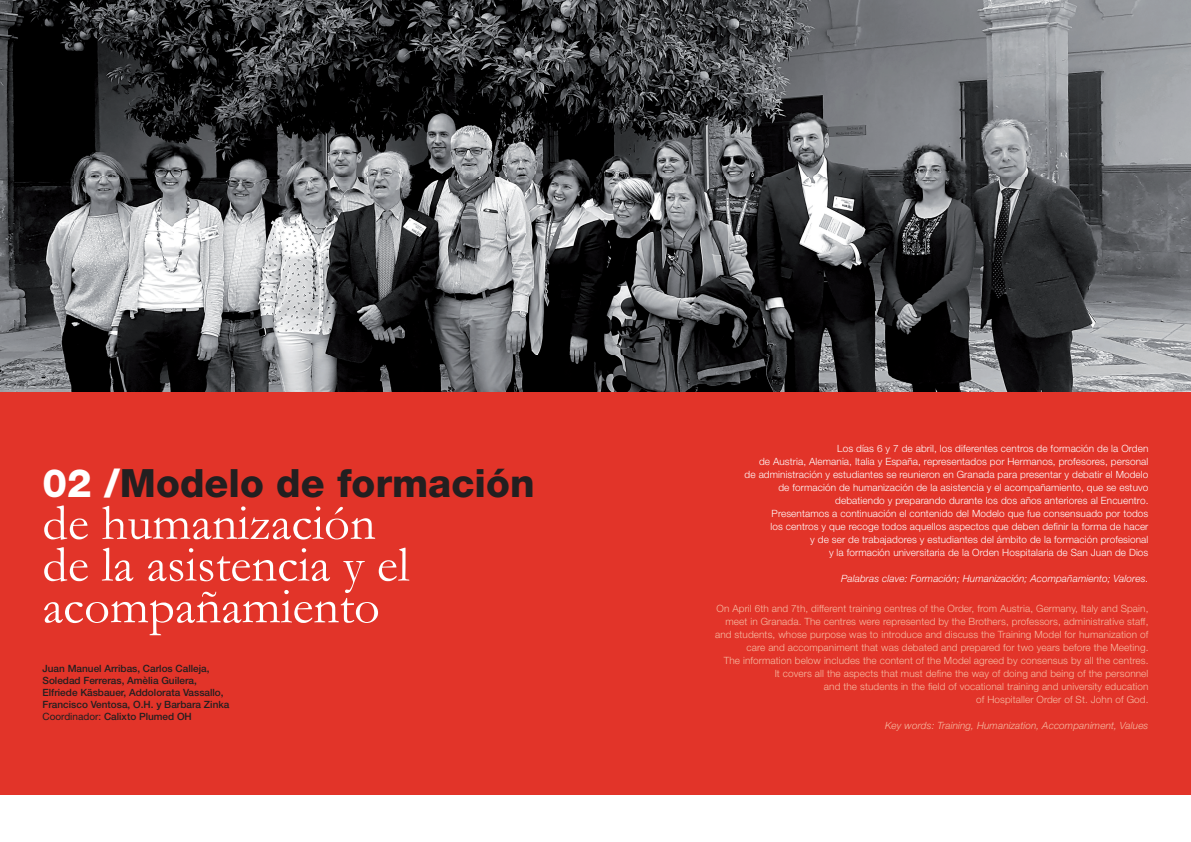
<style>
.page{position:relative;width:1191px;height:842px;background:#fff}
.page>*{position:absolute;margin:0;border:0;box-sizing:border-box;transform-origin:0 0}
.t1{font:50.6px/41.8px "Garamond";color:#fff}
.t2{font:800 39.1px "Helvetica Neue LT Std";color:#231f20}
.t3{font:300 10px/13px "Helvetica Neue LT Std";letter-spacing:.01em;color:#fff;text-align:right}
.t4{font:300 10px/13px "Helvetica Neue LT Std";letter-spacing:.01em;color:#f6bba2;text-align:right}
.t5{font:500 10px/12px "Helvetica Neue LT Std";color:#231f20}
.t6{font:italic 300 10px "Helvetica Neue LT Std";letter-spacing:.01em;color:#fff}
.t7{font:italic 300 10px "Helvetica Neue LT Std";letter-spacing:.01em;color:#f6bba2}
.s1{color:#fff}
.s2{font-weight:400}
</style>
<div class="page">
<div style="left:0;top:391px;width:1191px;height:403px;background:#e23429"></div>
<img style="left:0;top:0;width:1191px;height:391px">
<p class="t2" style="left:43px;top:460px;width:493px"><span class="s1">02 /</span>Modelo de formación</p>
<p class="t1" style="left:43px;top:501px;width:368px">de humanización de la asistencia y el acompañamiento</p>
<p class="t5" style="left:43px;top:662px;width:188px">Juan Manuel Arribas, Carlos Calleja, Soledad Ferreras, Amèlia Guilera, Elfriede Käsbauer, Addolorata Vassallo, Francisco Ventosa, O.H. y Barbara Zinka <span class="s2">Coordinador:</span> Calixto Plumed OH</p>
<p class="t3" style="left:744px;top:442px;width:405px">Los días 6 y 7 de abril, los diferentes centros de formación de la Orden<br>de Austria, Alemania, Italia y España, representados por Hermanos, profesores, personal<br>de administración y estudiantes se reunieron en Granada para presentar y debatir el Modelo de formación de humanización de la asistencia y el acompañamiento, que se estuvo debatiendo y preparando durante los dos años anteriores al Encuentro.<br>Presentamos a continuación el contenido del Modelo que fue consensuado por todos<br>los centros y que recoge todos aquellos aspectos que deben definir la forma de hacer<br>y de ser de trabajadores y estudiantes del ámbito de la formación profesional<br>y la formación universitaria de la Orden Hospitalaria de San Juan de Dios</p>
<p class="t6" style="left:841px;top:572px;width:309px">Palabras clave: Formación; Humanización; Acompañamiento; Valores.</p>
<p class="t4" style="left:715px;top:602px;width:435px">On April 6th and 7th, different training centres of the Order, from Austria, Germany, Italy and Spain, meet in Granada. The centres were represented by the Brothers, professors, administrative staff, and students, whose purpose was to introduce and discuss the Training Model for humanization of care and accompaniment that was debated and prepared for two years before the Meeting.<br>The information below includes the content of the Model agreed by consensus by all the centres.<br>It covers all the aspects that must define the way of doing and being of the personnel<br>and the students in the field of vocational training and university education<br>of Hospitaller Order of St. John of God.</p>
<p class="t7" style="left:885px;top:720px;width:265px">Key words: Training, Humanization, Accompaniment, Values</p>
</div>
